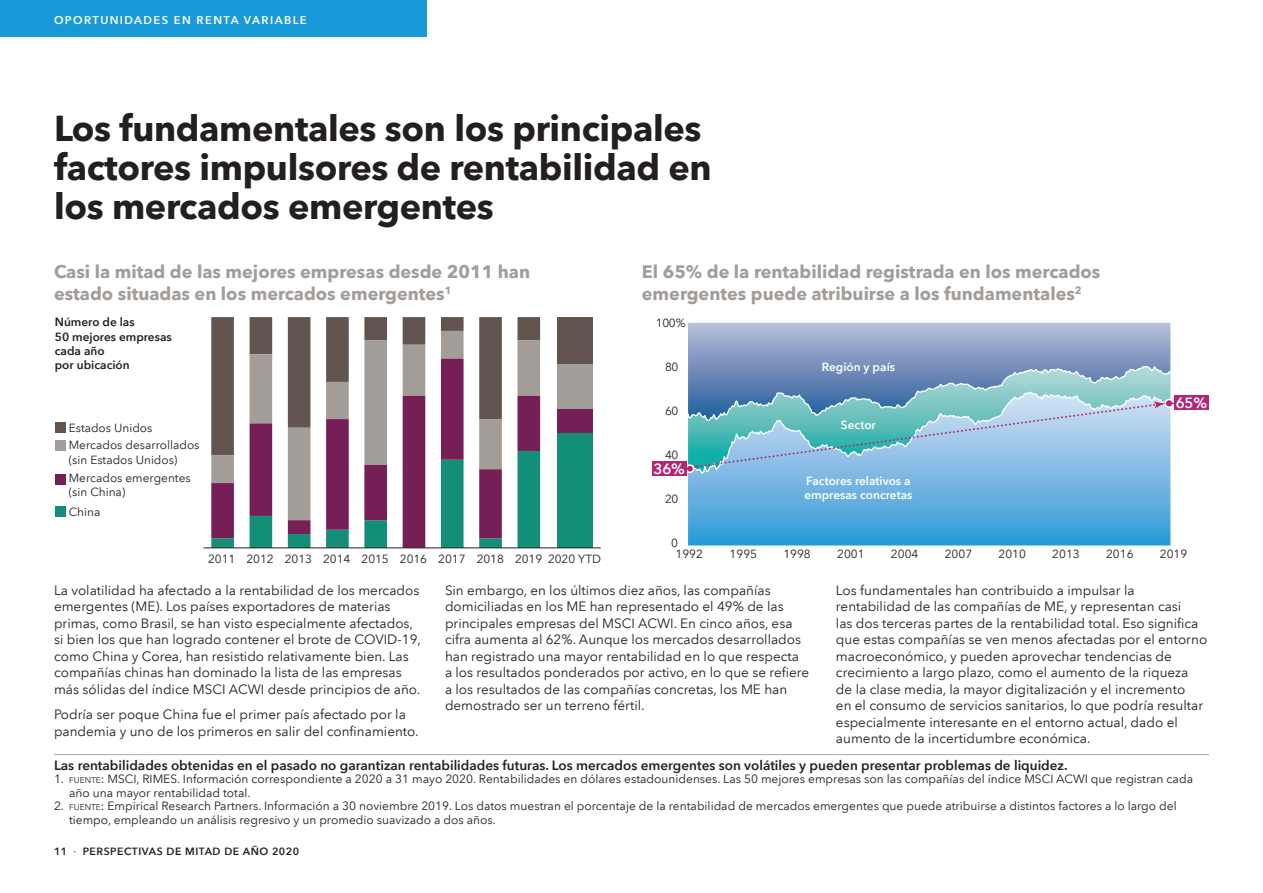
<style>
.page{position:relative;width:1263px;height:893px;background:#fff}
.page>*{position:absolute;margin:0;border:0;box-sizing:border-box;transform-origin:0 0}
.Head_24_26_Bold{font:700 36px/39px "Avenir Next LT Com";letter-spacing:-.01em;color:#231f20}
.Body_9_12_Reg{font:700 18px/21.6px "Avenir Next LT Com";color:#a39d99}
.t1{font:600 14.85px "Avenir Next LT Com";color:#fff}
.Body_9_12_Reg-2{font:13.5px/16.5px "Avenir Next LT Com";color:#231f20}
.Sources_8_10{font:600 13.5px "Avenir Next LT Com";color:#231f20}
.t2{font:12px/13.5px "Avenir Next LT Com";color:#231f20}
.t3{font:11.85px/17.4px "Avenir Next LT Com";color:#231f20}
.t4{font:600 11.85px/14.2px "Avenir Next LT Com";color:#fff}
.t5{font:600 11.85px/14.2px "Avenir Next LT Com";color:#231f20}
.Body_9_12_Reg-3{font:600 11.25px "Avenir Next LT Com";letter-spacing:.125em;color:#fff}
.t6{font:600 10.5px "Avenir Next LT Com";letter-spacing:.05em;color:#231f20}
.s1{font-style:inherit}
.s2{font-size:8.4px}
.s3{font-weight:400}
</style>
<div class="page">
<div style="left:0;top:0;width:427px;height:36px;background:#179ad7"></div>
<hr style="left:54px;top:754px;width:1155px;height:1px;background:#a8a9ad">
<div style="left:55px;top:422px;width:10px;height:10px;background:#62544e"></div>
<div style="left:55px;top:440px;width:10px;height:10px;background:#a39d99"></div>
<div style="left:55px;top:474px;width:10px;height:10px;background:#761f57"></div>
<div style="left:55px;top:507px;width:10px;height:10px;background:#138f78"></div>
<svg style="left:211px;top:317px;width:329px;height:14px;fill:#62544e"></svg>
<svg style="left:211px;top:331px;width:329px;height:28px"></svg>
<svg style="left:211px;top:359px;width:329px;height:188px"></svg>
<div style="left:557px;top:317px;width:36px;height:47px;background:#62544e"></div>
<div style="left:557px;top:364px;width:36px;height:46px;background:#a39d99"></div>
<div style="left:557px;top:433px;width:36px;height:115px;background:#138f78"></div>
<div style="left:557px;top:410px;width:36px;height:23px;background:#761f57"></div>
<hr style="left:203px;top:547px;width:398px;height:1px;background:#231f20">
<svg style="left:688px;top:475px;width:482px;height:70px;background:#55a9dd"></svg>
<svg style="left:688px;top:323px;width:482px;height:41px;background:#99a9cc"></svg>
<div style="left:652px;top:461px;width:34px;height:15px;background:#b42574"></div>
<div style="left:1174px;top:395px;width:34px;height:15px;background:#b42574"></div>
<svg style="left:686px;top:364px;width:488px;height:111px;background:#86b6d0"></svg>
<hr style="left:1262px;top:0;width:1px;height:36px;background:#00afa9">
<p class="Body_9_12_Reg-3" style="left:54px;top:13px;width:254px">OPORTUNIDADES EN RENTA VARIABLE</p>
<p class="Head_24_26_Bold" style="left:54px;top:109px;width:659px">Los fundamentales son los principales factores impulsores de rentabilidad en los mercados emergentes</p>
<p class="Body_9_12_Reg" style="left:54px;top:261px;width:478px">Casi la mitad de las mejores empresas desde 2011 han estado situadas en los mercados emergentes<sup>1</sup></p>
<p class="Body_9_12_Reg" style="left:642px;top:261px;width:460px">El 65% de la rentabilidad registrada en los mercados emergentes puede atribuirse a los fundamentales<sup>2</sup></p>
<p class="t5" style="left:55px;top:315px;width:118px">Número de las<br>50 mejores empresas cada año<br>por ubicación</p>
<p class="t3" style="left:69px;top:419px;width:132px">Estados Unidos<br>Mercados desarrollados</p>
<p class="t3" style="left:69px;top:450px;width:123px;line-height:18.6px">(sin Estados Unidos)<br>Mercados emergentes</p>
<p class="t3" style="left:69px;top:482px;width:58px;line-height:20px">(sin China)<br>China</p>
<p class="t3" style="left:208px;top:551px;width:394px">2011 2012 2013 2014 2015 2016 2017 2018 2019 2020 YTD</p>
<p class="t3" style="left:656px;top:314px;width:31px">100%</p>
<p class="t3" style="left:665px;top:358px;width:15px">80</p>
<p class="t3" style="left:665px;top:402px;width:15px">60</p>
<p class="t3" style="left:665px;top:446px;width:15px">40</p>
<p class="t1" style="left:653px;top:460px;width:33px">36%</p>
<p class="t3" style="left:665px;top:490px;width:15px">20</p>
<p class="t4" style="left:822px;top:360px;width:75px">Región y país</p>
<p class="t4" style="left:841px;top:418px;width:36px">Sector</p>
<p class="t4" style="left:804px;top:474px;width:110px">Factores relativos a empresas concretas</p>
<p class="t1" style="left:1176px;top:394px;width:33px">65%</p>
<p class="t3" style="left:671px;top:534px;width:8px">0</p>
<p class="t3" style="left:675px;top:545px;width:29px">1992</p>
<p class="t3" style="left:730px;top:545px;width:29px">1995</p>
<p class="t3" style="left:783px;top:545px;width:29px">1998</p>
<p class="t3" style="left:837px;top:545px;width:29px">2001</p>
<p class="t3" style="left:891px;top:545px;width:29px">2004</p>
<p class="t3" style="left:945px;top:545px;width:29px">2007</p>
<p class="t3" style="left:998px;top:545px;width:29px">2010</p>
<p class="t3" style="left:1052px;top:545px;width:29px">2013</p>
<p class="t3" style="left:1106px;top:545px;width:29px">2016</p>
<p class="t3" style="left:1160px;top:545px;width:29px">2019</p>
<p class="Body_9_12_Reg-2" style="left:54px;top:582px;width:368px">La volatilidad ha afectado a la rentabilidad de los mercados emergentes (ME). Los países exportadores de materias primas, como Brasil, se han visto especialmente afectados, si bien los que han logrado contener el brote de COVID-19, como China y Corea, han resistido relativamente bien. Las compañías chinas han dominado la lista de las empresas más sólidas del índice MSCI ACWI desde principios de año.</p>
<p class="Body_9_12_Reg-2" style="left:54px;top:706px;width:366px">Podría ser poque China fue el primer país afectado por la pandemia y uno de los primeros en salir del confinamiento.</p>
<p class="Body_9_12_Reg-2" style="left:445px;top:582px;width:366px">Sin embargo, en los últimos diez años, las compañías domiciliadas en los ME han representado el 49% de las principales empresas del MSCI ACWI. En cinco años, esa cifra aumenta al 62%. Aunque los mercados desarrollados han registrado una mayor rentabilidad en lo que respecta a los resultados ponderados por activo, en lo que se refiere a los resultados de las compañías concretas, los ME han demostrado ser un terreno fértil.</p>
<p class="Body_9_12_Reg-2" style="left:836px;top:582px;width:373px">Los fundamentales han contribuido a impulsar la rentabilidad de las compañías de ME, y representan casi<br>las dos terceras partes de la rentabilidad total. Eso significa que estas compañías se ven menos afectadas por el entorno macroeconómico, y pueden aprovechar tendencias de crecimiento a largo plazo, como el aumento de la riqueza de la clase media, la mayor digitalización y el incremento<br>en el consumo de servicios sanitarios, lo que podría resultar especialmente interesante en el entorno actual, dado el aumento de la incertidumbre económica.</p>
<p class="Sources_8_10" style="left:54px;top:757px;width:1015px">Las rentabilidades obtenidas en el pasado no garantizan rentabilidades futuras. Los mercados emergentes son volátiles y pueden presentar problemas de liquidez.</p>
<p class="t2" style="left:69px;top:772px;width:1125px;text-indent:-15px"><span class="s1">1.</span> <span class="s2">FUENTE</span>: MSCI, RIMES. Información correspondiente a 2020 a 31 mayo 2020. Rentabilidades en dólares estadounidenses. Las 50 mejores empresas son las compañías del índice MSCI ACWI que registran cada año una mayor rentabilidad total.</p>
<p class="t2" style="left:69px;top:799px;width:1109px;text-indent:-15px"><span class="s1">2.</span> <span class="s2">FUENTE</span>: Empirical Research Partners. Información a 30 noviembre 2019. Los datos muestran el porcentaje de la rentabilidad de mercados emergentes que puede atribuirse a distintos factores a lo largo del tiempo, empleando un análisis regresivo y un promedio suavizado a dos años.</p>
<p class="t6" style="left:54px;top:845px;width:247px">11 <span class="s3">·</span> PERSPECTIVAS DE MITAD DE AÑO 2020</p>
</div>
